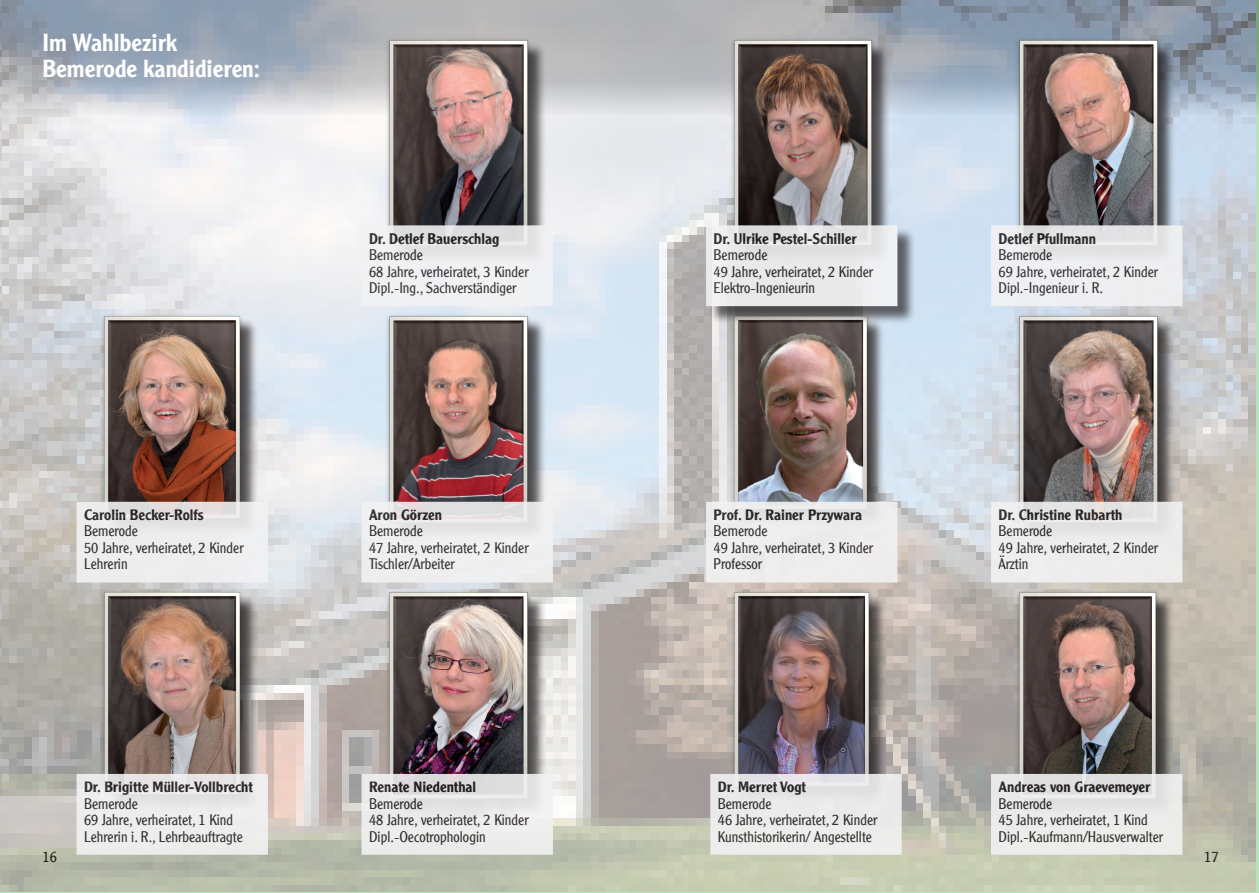
<style>
.page{position:relative;width:1259px;height:893px;background:#fff}
.page>*{position:absolute;margin:0;border:0;box-sizing:border-box;transform-origin:0 0}
.t1{font:500 24px/25.5px "Clearface Gothic LH";color:#fff}
.t2{font:300 15px/16.5px "Clearface Gothic LH";color:#231f20}
.t3{font:500 15px "Clearface Gothic LH";color:#231f20}
</style>
<div class="page">
<img style="left:0;top:0;width:1255px;height:891px">
<div style="left:390px;top:42px;width:157px;height:222px;background:#231f20;opacity:.75"></div>
<img style="left:383px;top:34px;width:148px;height:191px">
<div style="left:105px;top:318px;width:154px;height:219px;background:#231f20;opacity:.75"></div>
<img style="left:98px;top:310px;width:148px;height:192px">
<div style="left:390px;top:318px;width:157px;height:223px;background:#231f20;opacity:.75"></div>
<img style="left:383px;top:310px;width:148px;height:192px">
<div style="left:105px;top:594px;width:154px;height:219px;background:#231f20;opacity:.75"></div>
<img style="left:98px;top:587px;width:148px;height:187px">
<svg style="left:370px;top:234px;width:174px;height:63px;fill:#f0f0f2"></svg>
<div style="left:361px;top:225px;width:192px;height:81px;border:8px solid #f2f2f3"></div>
<div style="left:80px;top:778px;width:184px;height:73px;background:#f2f2f3"></div>
<div style="left:77px;top:774px;width:191px;height:81px;border:8px solid #f2f2f3"></div>
<div style="left:365px;top:505px;width:184px;height:74px;background:#f2f2f3"></div>
<div style="left:361px;top:502px;width:192px;height:81px;border:8px solid #f2f2f3"></div>
<div style="left:80px;top:505px;width:184px;height:74px;background:#f2f2f3"></div>
<div style="left:77px;top:502px;width:191px;height:81px;border:8px solid #f2f2f3"></div>
<div style="left:390px;top:594px;width:157px;height:223px;background:#231f20;opacity:.75"></div>
<img style="left:383px;top:587px;width:148px;height:187px">
<svg style="left:370px;top:783px;width:174px;height:63px;background:#e8e8e8"></svg>
<div style="left:361px;top:774px;width:192px;height:81px;border:8px solid #f2f2f3"></div>
<div style="left:735px;top:42px;width:156px;height:222px;background:#231f20;opacity:.75"></div>
<img style="left:727px;top:34px;width:148px;height:191px">
<div style="left:1020px;top:318px;width:156px;height:223px;background:#231f20;opacity:.75"></div>
<img style="left:1012px;top:310px;width:148px;height:192px">
<div style="left:1020px;top:42px;width:156px;height:222px;background:#231f20;opacity:.75"></div>
<img style="left:1012px;top:34px;width:149px;height:191px">
<div style="left:735px;top:318px;width:151px;height:210px;background:#231f20;opacity:.75"></div>
<img style="left:727px;top:325px;width:146px;height:177px">
<div style="left:708px;top:228px;width:208px;height:97px;background:#231f20;opacity:.75"></div>
<div style="left:710px;top:229px;width:183px;height:73px;background:#e9e9ea"></div>
<div style="left:706px;top:225px;width:191px;height:81px;border:8px solid #f2f2f3"></div>
<div style="left:994px;top:229px;width:184px;height:73px;background:#f2f2f3"></div>
<div style="left:991px;top:225px;width:191px;height:81px;border:8px solid #f2f2f3"></div>
<div style="left:1020px;top:594px;width:156px;height:223px;background:#231f20;opacity:.75"></div>
<img style="left:1012px;top:587px;width:147px;height:187px">
<div style="left:994px;top:505px;width:184px;height:74px;background:linear-gradient(to right,#ececed,#e9e8e8)"></div>
<div style="left:991px;top:502px;width:191px;height:81px;border:8px solid #f2f2f3"></div>
<div style="left:994px;top:778px;width:184px;height:73px;background:linear-gradient(to right,#e8e9e9,#e8e8e7)"></div>
<div style="left:991px;top:774px;width:191px;height:81px;border:8px solid #f2f2f3"></div>
<div style="left:710px;top:505px;width:183px;height:74px;background:#f2f2f3"></div>
<div style="left:706px;top:502px;width:191px;height:81px;border:8px solid #f2f2f3"></div>
<div style="left:735px;top:594px;width:154px;height:211px;background:#231f20;opacity:.75"></div>
<img style="left:727px;top:587px;width:148px;height:187px">
<div style="left:714px;top:778px;width:184px;height:73px;background:#ebebea"></div>
<div style="left:710px;top:774px;width:191px;height:81px;border:8px solid #f2f2f3"></div>
<h1 class="t1" style="left:43px;top:30px;width:219px">Im Wahlbezirk<br>Bemerode kandidieren:</h1>
<p class="t3" style="left:84px;top:505px;width:121px">Carolin Becker-Rolfs</p>
<p class="t2" style="left:84px;top:523px;width:161px">Bemerode<br>50 Jahre, verheiratet, 2 Kinder<br>Lehrerin</p>
<p class="t3" style="left:84px;top:777px;width:170px">Dr. Brigitte Müller-Vollbrecht</p>
<p class="t2" style="left:84px;top:795px;width:160px">Bemerode<br>69 Jahre, verheiratet, 1 Kind<br>Lehrerin i. R., Lehrbeauftragte</p>
<p class="t3" style="left:369px;top:229px;width:132px">Dr. Detlef Bauerschlag</p>
<p class="t2" style="left:369px;top:247px;width:161px">Bemerode<br>68 Jahre, verheiratet, 3 Kinder<br>Dipl.-Ing., Sachverständiger</p>
<p class="t3" style="left:369px;top:505px;width:75px">Aron Görzen</p>
<p class="t2" style="left:369px;top:523px;width:161px">Bemerode<br>47 Jahre, verheiratet, 2 Kinder<br>Tischler/Arbeiter</p>
<p class="t3" style="left:369px;top:777px;width:109px">Renate Niedenthal</p>
<p class="t2" style="left:369px;top:795px;width:161px">Bemerode<br>48 Jahre, verheiratet, 2 Kinder<br>Dipl.-Oecotrophologin</p>
<p class="t3" style="left:713px;top:229px;width:145px">Dr. Ulrike Pestel-Schiller</p>
<p class="t2" style="left:713px;top:247px;width:161px">Bemerode<br>49 Jahre, verheiratet, 2 Kinder<br>Elektro-Ingenieurin</p>
<p class="t3" style="left:713px;top:505px;width:150px">Prof. Dr. Rainer Przywara</p>
<p class="t2" style="left:713px;top:523px;width:161px">Bemerode<br>49 Jahre, verheiratet, 3 Kinder<br>Professor</p>
<p class="t3" style="left:718px;top:777px;width:90px">Dr. Merret Vogt</p>
<p class="t2" style="left:718px;top:795px;width:161px">Bemerode<br>46 Jahre, verheiratet, 2 Kinder<br>Kunsthistorikerin/ Angestellte</p>
<p class="t3" style="left:998px;top:229px;width:99px">Detlef Pfullmann</p>
<p class="t2" style="left:998px;top:247px;width:161px">Bemerode<br>69 Jahre, verheiratet, 2 Kinder<br>Dipl.-Ingenieur i. R.</p>
<p class="t3" style="left:998px;top:505px;width:125px">Dr. Christine Rubarth</p>
<p class="t2" style="left:998px;top:523px;width:161px">Bemerode<br>49 Jahre, verheiratet, 2 Kinder<br>Ärztin</p>
<p class="t3" style="left:998px;top:777px;width:153px">Andreas von Graevemeyer</p>
<p class="t2" style="left:998px;top:795px;width:166px">Bemerode<br>45 Jahre, verheiratet, 1 Kind<br>Dipl.-Kaufmann/Hausverwalter</p>
<p class="t2" style="left:43px;top:848px;width:16px">16</p>
<p class="t2" style="left:1204px;top:848px;width:16px">17</p>
</div>
